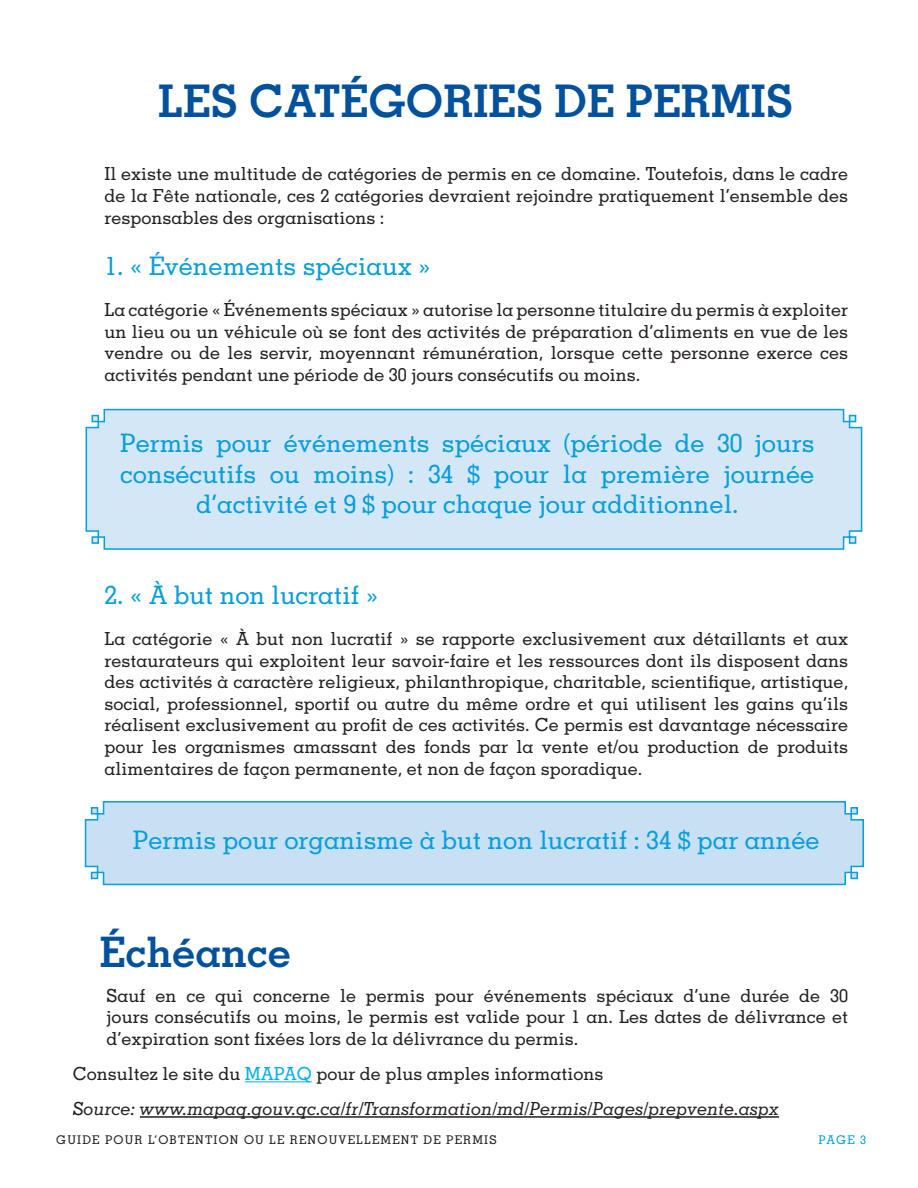
<style>
.page{position:relative;width:918px;height:1188px;background:#fff}
.page>*{position:absolute;margin:0;border:0;box-sizing:border-box;transform-origin:0 0}
.t1{font:700 45px "Memphis LT Std";color:#01519c}
.t2{font:700 42px "Memphis LT Std";color:#01519c}
.t3{font:500 25.5px/30.6px "Memphis LT Std";color:#069edb;text-align:center}
.t4{font:500 18px/21.6px "Memphis LT Std";color:#231f20;text-align:justify}
.t5{font:italic 500 18px "Memphis LT Std";color:#231f20}
.t6{font:500 12px "Memphis LT Std";letter-spacing:.1em;color:#231f20}
.t7{font:500 12px "Memphis LT Std";color:#069edb}
.s1{color:#00aeef}
</style>
<div class="page">
<svg style="left:84px;top:801px;width:780px;height:85px;background:#c0def2"></svg>
<div style="left:85px;top:408px;width:778px;height:142px;background:#d3e7f6"></div>
<hr style="left:245px;top:1081px;width:67px;height:1px;background:#00aeef">
<hr style="left:140px;top:1116px;width:639px;height:2px;background:#231f20">
<p class="t1" style="left:158px;top:72px;width:637px">LES CATÉGORIES DE PERMIS</p>
<p class="t4" style="left:104px;top:163px;width:745px">Il existe une multitude de catégories de permis en ce domaine. Toutefois, dans le cadre de la Fête nationale, ces 2 catégories devraient rejoindre pratiquement l’ensemble des responsables des organisations :</p>
<p class="t3" style="left:104px;top:251px;width:328px">1. « Événements spéciaux »</p>
<p class="t4" style="left:104px;top:299px;width:745px">La catégorie « Événements spéciaux » autorise la personne titulaire du permis à exploiter un lieu ou un véhicule où se font des activités de préparation d’aliments en vue de les vendre ou de les servir, moyennant rémunération, lorsque cette personne exerce ces activités pendant une période de 30 jours consécutifs ou moins.</p>
<p class="t3" style="left:120px;top:428px;width:696px">Permis pour événements spéciaux (période de 30 jours consécutifs ou moins) : 34 $ pour la première journée d’activité et 9 $ pour chaque jour additionnel.</p>
<p class="t3" style="left:104px;top:579px;width:276px">2. « À but non lucratif »</p>
<p class="t4" style="left:104px;top:628px;width:745px">La catégorie « À but non lucratif » se rapporte exclusivement aux détaillants et aux restaurateurs qui exploitent leur savoir-faire et les ressources dont ils disposent dans des activités à caractère religieux, philanthropique, charitable, scientifique, artistique, social, professionnel, sportif ou autre du même ordre et qui utilisent les gains qu’ils réalisent exclusivement au profit de ces activités. Ce permis est davantage nécessaire pour les organismes amassant des fonds par la vente et/ou production de produits alimentaires de façon permanente, et non de façon sporadique.</p>
<p class="t3" style="left:133px;top:825px;width:689px">Permis pour organisme à but non lucratif : 34 $ par année</p>
<p class="t2" style="left:100px;top:925px;width:193px">Échéance</p>
<p class="t4" style="left:107px;top:984px;width:743px">Sauf en ce qui concerne le permis pour événements spéciaux d’une durée de 30 jours consécutifs ou moins, le permis est valide pour 1 an. Les dates de délivrance et d’expiration sont fixées lors de la délivrance du permis.</p>
<p class="t4" style="left:73px;top:1063px;width:532px">Consultez le site du <span class="s1">MAPAQ</span> pour de plus amples informations</p>
<p class="t5" style="left:73px;top:1098px;width:708px">Source: www.mapaq.gouv.qc.ca/fr/Transformation/md/Permis/Pages/prepvente.aspx</p>
<p class="t6" style="left:56px;top:1132px;width:442px">GUIDE POUR L’OBTENTION OU LE RENOUVELLEMENT DE PERMIS</p>
<p class="t7" style="left:818px;top:1132px;width:49px">PAGE 3</p>
</div>
